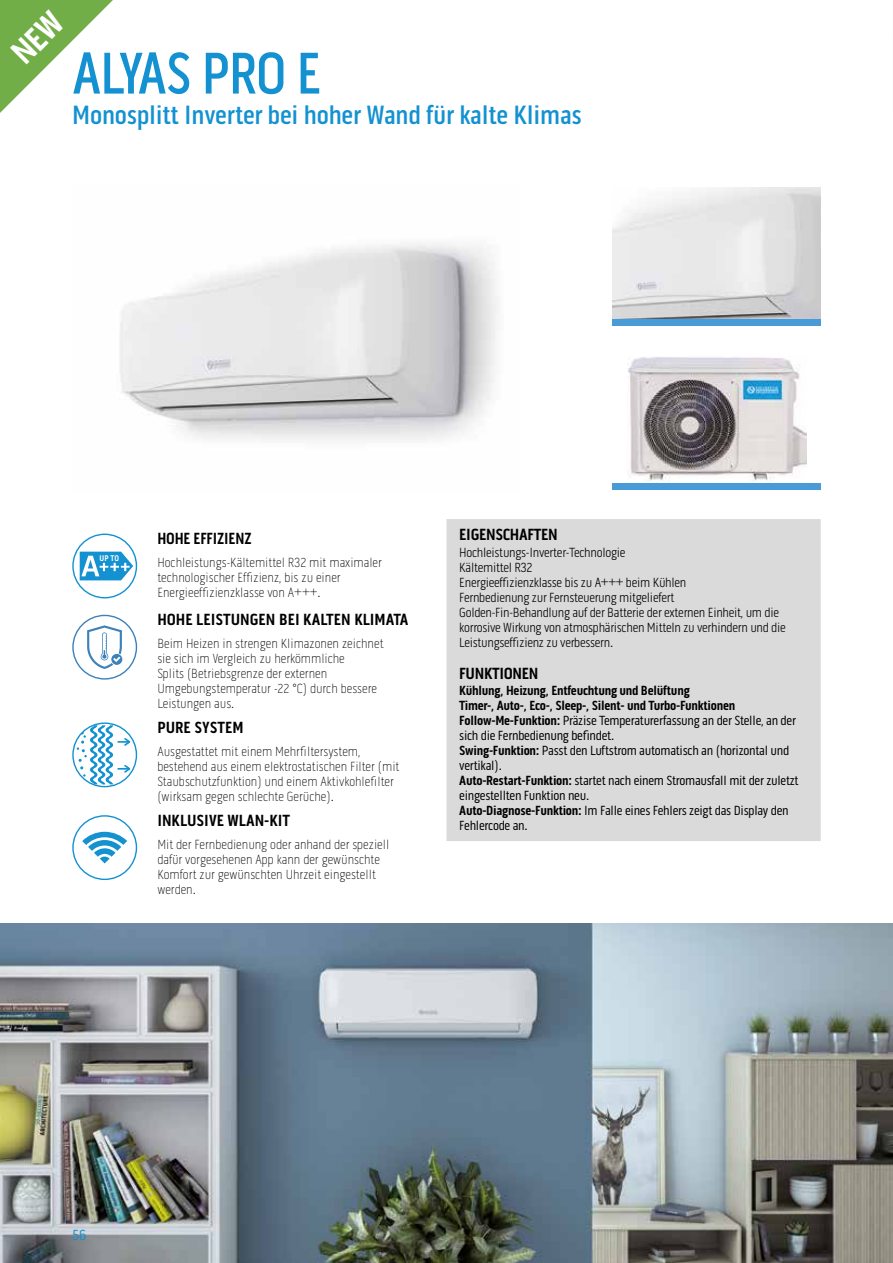
<style>
.page{position:relative;width:893px;height:1263px;background:#fff}
.page>*{position:absolute;margin:0;border:0;box-sizing:border-box;transform-origin:0 0}
.t1{font:500 60px "Pill Gothic 300 mg";letter-spacing:-.02em;color:#1391d1;scale:.95 1}
.t2{font:500 27px "Pill Gothic 300 mg";letter-spacing:-.01em;color:#1391d1}
.t3{font:700 16.5px "Pill Gothic 300 mg";color:#000}
.t4{font:700 16.5px "Pill Gothic 300 mg";letter-spacing:-.02em;color:#000}
.t5{font:700 16.5px "Pill Gothic 300 mg";color:#000;scale:.95 1}
.t6{font:15px "Pill Gothic 300 mg";color:#1391d1}
.t7{font:100 13.5px/15px "Pill Gothic 300 mg";color:#000}
.t8{font:13.5px/15px "Pill Gothic 300 mg";letter-spacing:-.02em;color:#000}
.t9{font:300 13.5px/15px "Pill Gothic 300 mg";letter-spacing:-.02em;color:#000}
.t10{font:700 8.4px "Pill Gothic 300 mg";color:#fff}
.s1{font-weight:700}
</style>
<div class="page">
<img style="left:120px;top:244px;width:378px;height:196px">
<img style="left:612px;top:187px;width:209px;height:132px">
<div style="left:612px;top:319px;width:209px;height:7px;background:#499bd8"></div>
<img style="left:627px;top:357px;width:179px;height:126px">
<div style="left:612px;top:483px;width:209px;height:7px;background:#499bd8"></div>
<img style="left:0;top:923px;width:893px;height:340px">
<div style="left:446px;top:519px;width:375px;height:322px;background:#dadada"></div>
<div style="left:72px;top:534px;width:65px;height:64px;border:1px solid #1391d1;border-radius:50%"></div>
<svg style="left:80px;top:552px;width:53px;height:28px"></svg>
<div style="left:72px;top:615px;width:65px;height:65px;border:1px solid #3d81bb;border-radius:50%"></div>
<svg style="left:87px;top:625px;width:35px;height:44px"></svg>
<svg style="left:77px;top:725px;width:53px;height:60px"></svg>
<div style="left:72px;top:722px;width:65px;height:65px;border:1px solid #1391d1;border-radius:50%"></div>
<div style="left:72px;top:815px;width:65px;height:65px;border:1px solid #1391d1;border-radius:50%"></div>
<svg style="left:82px;top:832px;width:45px;height:31px"></svg>
<svg style="left:0;top:0;width:113px;height:113px"></svg>
<h1 class="t1" style="left:72px;top:38px;width:264px">ALYAS PRO E</h1>
<h2 class="t2" style="left:72px;top:99px;width:511px">Monosplitt Inverter bei hoher Wand für kalte Klimas</h2>
<p class="t10" style="left:100px;top:553px;width:21px">UP TO</p>
<p class="t5" style="left:157px;top:529px;width:101px">HOHE EFFIZIENZ</p>
<p class="t7" style="left:157px;top:555px;width:226px">Hochleistungs-Kältemittel R32 mit maximaler technologischer Effizienz, bis zu einer<br>Energieeffizienzklasse von A+++.</p>
<p class="t3" style="left:157px;top:610px;width:253px">HOHE LEISTUNGEN BEI KALTEN KLIMATA</p>
<p class="t7" style="left:157px;top:636px;width:228px">Beim Heizen in strengen Klimazonen zeichnet sie sich im Vergleich zu herkömmliche<br>Splits (Betriebsgrenze der externen Umgebungstemperatur -22 °C) durch bessere Leistungen aus.</p>
<p class="t3" style="left:157px;top:717px;width:88px">PURE SYSTEM</p>
<p class="t7" style="left:157px;top:744px;width:244px">Ausgestattet mit einem Mehrfiltersystem, bestehend aus einem elektrostatischen Filter (mit Staubschutzfunktion) und einem Aktivkohlefilter (wirksam gegen schlechte Gerüche).</p>
<p class="t3" style="left:157px;top:810px;width:134px">INKLUSIVE WLAN-KIT</p>
<p class="t7" style="left:157px;top:837px;width:234px">Mit der Fernbedienung oder anhand der speziell dafür vorgesehenen App kann der gewünschte Komfort zur gewünschten Uhrzeit eingestellt werden.</p>
<p class="t4" style="left:459px;top:525px;width:100px">EIGENSCHAFTEN</p>
<p class="t9" style="left:459px;top:545px;width:328px">Hochleistungs-Inverter-Technologie<br>Kältemittel R32<br>Energieeffizienzklasse bis zu A+++ beim Kühlen<br>Fernbedienung zur Fernsteuerung mitgeliefert Golden-Fin-Behandlung auf der Batterie der externen Einheit, um die korrosive Wirkung von atmosphärischen Mitteln zu verhindern und die Leistungseffizienz zu verbessern.</p>
<p class="t4" style="left:459px;top:663px;width:81px">FUNKTIONEN</p>
<p class="t8" style="left:459px;top:683px;width:341px"><span class="s1">Kühlung, Heizung, Entfeuchtung und Belüftung<br>Timer-, Auto-, Eco-, Sleep-, Silent- und Turbo-Funktionen Follow-Me-Funktion:</span> Präzise Temperaturerfassung an der Stelle, an der sich die Fernbedienung befindet.<br><span class="s1">Swing-Funktion:</span> Passt den Luftstrom automatisch an (horizontal und vertikal).<br><span class="s1">Auto-Restart-Funktion:</span> startet nach einem Stromausfall mit der zuletzt eingestellten Funktion neu.<br><span class="s1">Auto-Diagnose-Funktion:</span> Im Falle eines Fehlers zeigt das Display den Fehlercode an.</p>
<p class="t6" style="left:72px;top:1226px;width:16px">56</p>
</div>
